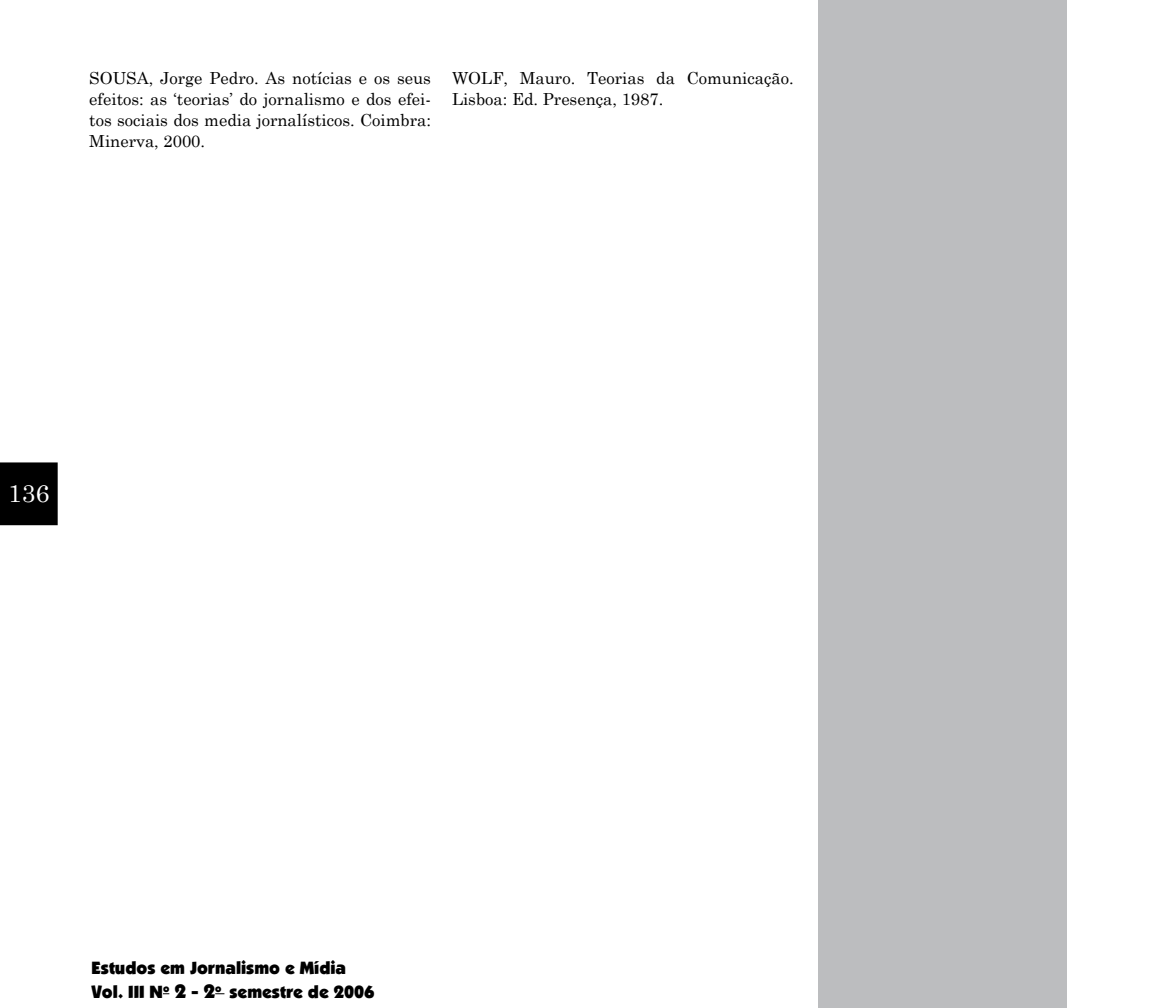
<style>
.page{position:relative;width:1156px;height:1008px;background:#fff}
.page>*{position:absolute;margin:0;border:0;box-sizing:border-box;transform-origin:0 0}
.t1{font:24.5px "Century Schoolbook";color:#fff}
.t2{font:17.5px/23.1px "Boulder";color:#000}
.t3{font:16.62px/21px "Century Schoolbook";color:#000;text-align:justify}
.s1{font-size:19.25px}
</style>
<div class="page">
<div style="left:0;top:462px;width:58px;height:63px;background:#000"></div>
<div style="left:819px;top:0;width:248px;height:1007px;background:#bcbdbf"></div>
<p class="t3" style="left:89px;top:66px;width:343px">SOUSA, Jorge Pedro. As notícias e os seus efeitos: as ‘teorias’ do jornalismo e dos efei&shy;tos sociais dos media jornalísticos. Coimbra:<br>Minerva, 2000.</p>
<p class="t3" style="left:452px;top:66px;width:343px">WOLF, Mauro. Teorias da Comunicação.<br>Lisboa: Ed. Presença, 1987.</p>
<h1 class="t1" style="left:8px;top:472px;width:43px">136</h1>
<p class="t2" style="left:91px;top:956px;width:285px">Estudos em Jornalismo e Mídia<br>Vol. III N<sup>o</sup> <span class="s1">2 - 2</span><sup>o</sup> semestre de 2006</p>
</div>
